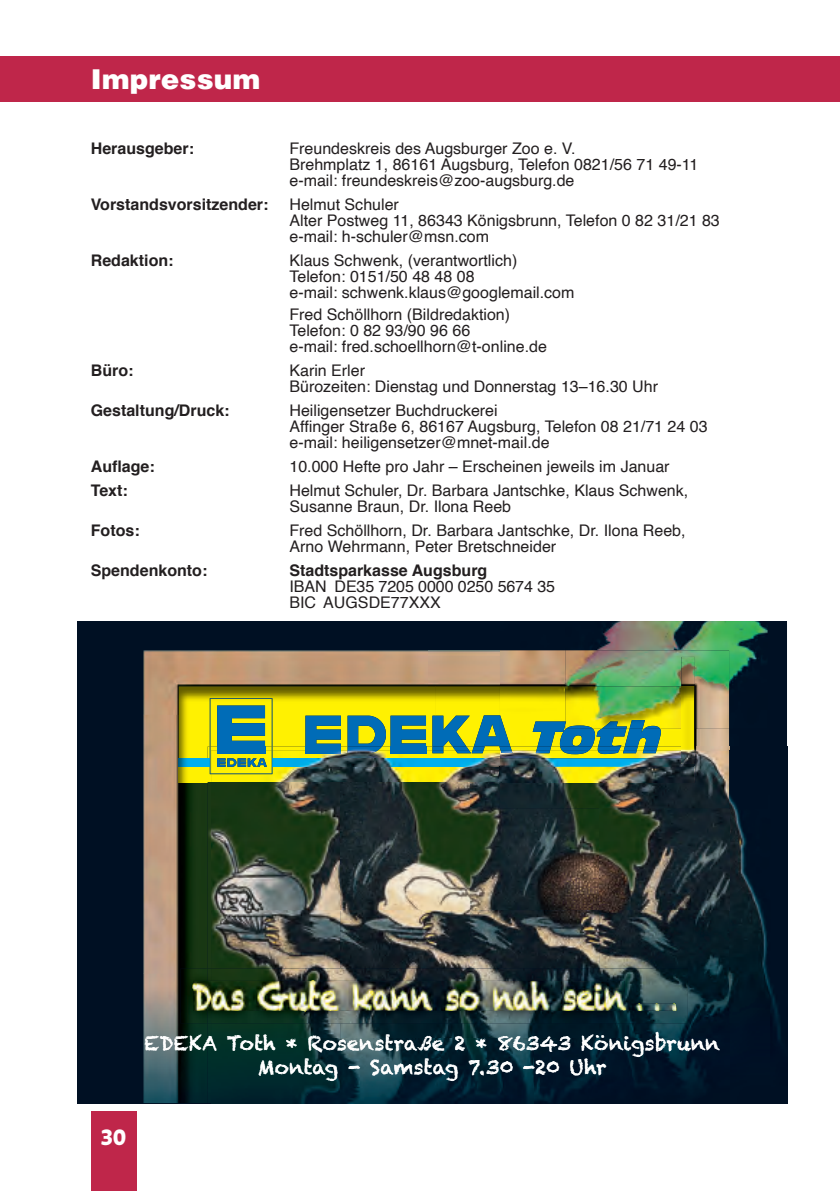
<style>
.page{position:relative;width:840px;height:1191px;background:#fff}
.page>*{position:absolute;margin:0;border:0;box-sizing:border-box;transform-origin:0 0}
.t1{font:900 28px "Helvetica";color:#fff}
.t2{font:700 22px "Signo";color:#fff}
.t3{font:19.8px/23.8px "Chalkduster";color:#fff;text-align:center}
.t4{font:16px/16px "Helvetica";color:#231f20}
.t5{font:700 16px "Helvetica";color:#231f20}
</style>
<div class="page">
<div style="left:91px;top:1111px;width:45px;height:80px;background:#bf264a"></div>
<div style="left:0;top:57px;width:839px;height:45px;background:#bf264a"></div>
<img style="left:728px;top:1103px;width:41px;height:1px">
<img style="left:211px;top:1103px;width:129px;height:1px">
<img style="left:340px;top:1103px;width:130px;height:1px">
<img style="left:469px;top:1103px;width:130px;height:1px">
<img style="left:599px;top:1103px;width:129px;height:1px">
<div style="left:77px;top:621px;width:422px;height:482px;background:#001023"></div>
<img style="left:143px;top:650px;width:285px;height:65px">
<img style="left:428px;top:650px;width:71px;height:36px">
<img style="left:143px;top:715px;width:64px;height:388px">
<img style="left:179px;top:758px;width:28px;height:24px">
<img style="left:179px;top:686px;width:256px;height:72px">
<img style="left:435px;top:686px;width:64px;height:38px">
<img style="left:305px;top:715px;width:36px;height:31px">
<img style="left:390px;top:715px;width:36px;height:31px">
<img style="left:432px;top:715px;width:37px;height:31px">
<img style="left:473px;top:715px;width:26px;height:9px">
<img style="left:347px;top:715px;width:39px;height:31px">
<img style="left:210px;top:698px;width:62px;height:69px">
<img style="left:217px;top:705px;width:48px;height:41px">
<div style="left:499px;top:621px;width:287px;height:125px;background:#001023"></div>
<img style="left:565px;top:621px;width:212px;height:108px">
<img style="left:499px;top:650px;width:229px;height:96px">
<img style="left:532px;top:721px;width:33px;height:25px">
<img style="left:559px;top:729px;width:35px;height:17px">
<img style="left:596px;top:729px;width:21px;height:17px">
<img style="left:643px;top:729px;width:17px;height:17px">
<img style="left:565px;top:650px;width:163px;height:79px">
<img style="left:565px;top:686px;width:116px;height:43px">
<svg style="left:565px;top:721px;width:16px;height:25px"></svg>
<img style="left:565px;top:725px;width:27px;height:4px">
<img style="left:601px;top:721px;width:25px;height:8px">
<img style="left:629px;top:720px;width:30px;height:9px">
<img style="left:694px;top:686px;width:1px;height:43px">
<img style="left:207px;top:767px;width:4px;height:336px">
<img style="left:207px;top:746px;width:241px;height:12px">
<svg style="left:207px;top:758px;width:3px;height:9px"></svg>
<img style="left:512px;top:746px;width:169px;height:5px">
<img style="left:347px;top:746px;width:34px;height:5px">
<img style="left:695px;top:746px;width:91px;height:5px">
<img style="left:560px;top:746px;width:31px;height:5px">
<svg style="left:592px;top:737px;width:6px;height:11px"></svg>
<img style="left:643px;top:746px;width:14px;height:5px">
<img style="left:728px;top:751px;width:58px;height:352px">
<img style="left:211px;top:782px;width:388px;height:128px">
<img style="left:599px;top:808px;width:129px;height:102px">
<img style="left:211px;top:910px;width:517px;height:193px">
<img style="left:211px;top:767px;width:288px;height:15px">
<img style="left:272px;top:751px;width:227px;height:16px">
<img style="left:305px;top:751px;width:36px;height:2px">
<img style="left:390px;top:751px;width:36px;height:2px">
<img style="left:432px;top:751px;width:16px;height:2px">
<img style="left:347px;top:751px;width:30px;height:2px">
<img style="left:211px;top:751px;width:61px;height:23px">
<img style="left:217px;top:751px;width:48px;height:2px">
<svg style="left:217px;top:758px;width:50px;height:9px"></svg>
<img style="left:499px;top:751px;width:268px;height:57px">
<img style="left:499px;top:751px;width:182px;height:7px">
<img style="left:499px;top:758px;width:182px;height:9px">
<svg style="left:448px;top:724px;width:64px;height:29px;background:#639d6c"></svg>
<svg style="left:535px;top:746px;width:14px;height:7px"></svg>
<img style="left:562px;top:751px;width:26px;height:3px">
<img style="left:597px;top:751px;width:20px;height:3px">
<svg style="left:617px;top:729px;width:26px;height:24px"></svg>
<svg style="left:681px;top:729px;width:14px;height:53px"></svg>
<img style="left:180px;top:968px;width:507px;height:55px">
<svg style="left:192px;top:969px;width:53px;height:44px"></svg>
<svg style="left:256px;top:979px;width:83px;height:36px"></svg>
<svg style="left:352px;top:971px;width:80px;height:59px;background:#182930"></svg>
<svg style="left:444px;top:1011px;width:35px;height:4px"></svg>
<svg style="left:491px;top:971px;width:57px;height:59px;background:#31464c"></svg>
<svg style="left:561px;top:971px;width:65px;height:59px;background:#0c222c"></svg>
<img style="left:192px;top:980px;width:484px;height:31px">
<h1 class="t1" style="left:91px;top:62px;width:171px">Impressum</h1>
<p class="t5" style="left:91px;top:135px;width:105px">Herausgeber:</p>
<p class="t4" style="left:289px;top:141px;width:410px">Freundeskreis des Augsburger Zoo e. V.<br>Brehmplatz 1, 86161 Augsburg, Telefon 0821/56 71 49-11 e-mail: freundeskreis@zoo-augsburg.de</p>
<p class="t5" style="left:91px;top:191px;width:179px">Vorstandsvorsitzender:</p>
<p class="t4" style="left:289px;top:197px;width:431px">Helmut Schuler<br>Alter Postweg 11, 86343 Königsbrunn, Telefon 0 82 31/21 83 e-mail: h-schuler@msn.com</p>
<p class="t5" style="left:91px;top:247px;width:84px">Redaktion:</p>
<p class="t4" style="left:289px;top:253px;width:286px">Klaus Schwenk, (verantwortlich)<br>Telefon: 0151/50 48 48 08<br>e-mail: schwenk.klaus@googlemail.com</p>
<p class="t4" style="left:289px;top:307px;width:259px">Fred Schöllhorn (Bildredaktion)<br>Telefon: 0 82 93/90 96 66<br>e-mail: fred.schoellhorn@t-online.de</p>
<p class="t5" style="left:91px;top:357px;width:44px">Büro:</p>
<p class="t4" style="left:289px;top:363px;width:370px">Karin Erler<br>Bürozeiten: Dienstag und Donnerstag 13–16.30 Uhr</p>
<p class="t5" style="left:91px;top:397px;width:140px">Gestaltung/Druck:</p>
<p class="t4" style="left:289px;top:403px;width:419px">Heiligensetzer Buchdruckerei<br>Affinger Straße 6, 86167 Augsburg, Telefon 08 21/71 24 03 e-mail: heiligensetzer@mnet-mail.de</p>
<p class="t5" style="left:91px;top:453px;width:65px">Auflage:</p>
<p class="t4" style="left:289px;top:459px;width:381px">10.000 Hefte pro Jahr – Erscheinen jeweils im Januar</p>
<p class="t5" style="left:91px;top:477px;width:39px">Text:</p>
<p class="t4" style="left:289px;top:483px;width:400px">Helmut Schuler, Dr. Barbara Jantschke, Klaus Schwenk,<br>Susanne Braun, Dr. Ilona Reeb</p>
<p class="t5" style="left:91px;top:517px;width:50px">Fotos:</p>
<p class="t4" style="left:289px;top:523px;width:397px">Fred Schöllhorn, Dr. Barbara Jantschke, Dr. Ilona Reeb,<br>Arno Wehrmann, Peter Bretschneider</p>
<p class="t5" style="left:91px;top:557px;width:118px">Spendenkonto:</p>
<p class="t5" style="left:289px;top:557px;width:199px">Stadtsparkasse Augsburg</p>
<p class="t4" style="left:289px;top:579px;width:267px">IBAN DE35 7205 0000 0250 5674 35<br>BIC AUGSDE77XXX</p>
<h2 class="t2" style="left:101px;top:1122px;width:27px">30</h2>
<p class="t3" style="left:144px;top:1032px;width:577px">EDEKA Toth * Rosenstraße 2 * 86343 Königsbrunn<br>Montag - Samstag 7.30 -20 Uhr</p>
</div>
